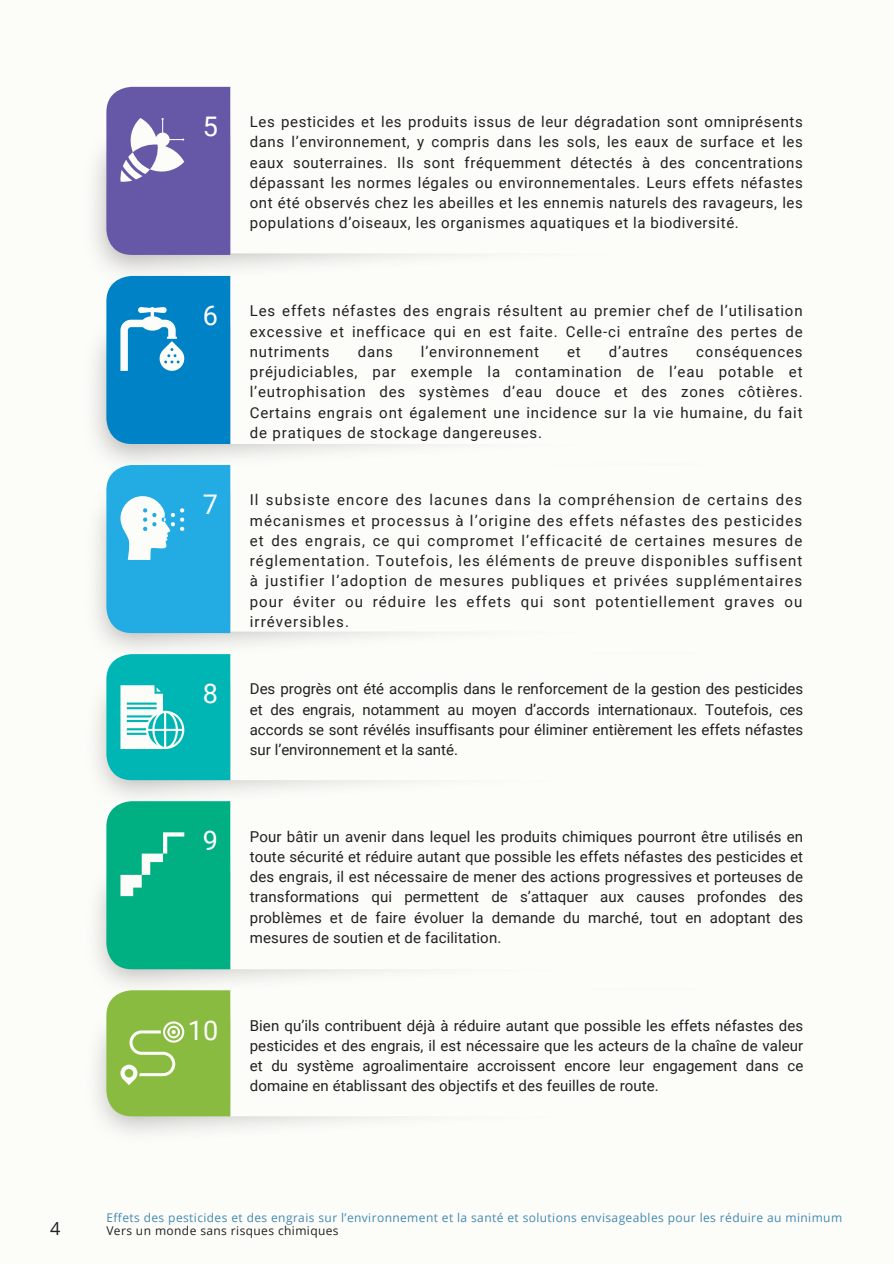
<style>
.page{position:relative;width:894px;height:1264px;background:#fff}
.page>*{position:absolute;margin:0;border:0;box-sizing:border-box;transform-origin:0 0}
.t1{font:27px "Roboto";color:#fff}
.t2{font:18px "Open Sans";color:#231f20}
.t3{font:15px/20.2px "Roboto";letter-spacing:.04em;color:#231f20;text-align:justify}
.t4{font:15px "Roboto";letter-spacing:.06em;color:#231f20}
.t5{font:12px/13.5px "Open Sans";letter-spacing:.035em;color:#4389b3}
.s1{color:#231f20}
</style>
<div class="page">
<div style="left:0;top:0;width:893px;height:1263px;background:#fcfcf9"></div>
<svg style="left:106px;top:87px;width:124px;height:168px;background:#7367ad"></svg>
<svg style="left:106px;top:276px;width:124px;height:168px;background:#158cca"></svg>
<svg style="left:106px;top:465px;width:124px;height:168px;background:#3db5e5"></svg>
<svg style="left:230px;top:654px;width:158px;height:126px"></svg>
<svg style="left:106px;top:654px;width:124px;height:126px;background:#2bc1c0"></svg>
<svg style="left:106px;top:801px;width:124px;height:168px;background:#0eb388"></svg>
<svg style="left:106px;top:990px;width:124px;height:126px;background:#91bf4d"></svg>
<h1 class="t1" style="left:203px;top:111px;width:17px">5</h1>
<p class="t3" style="left:250px;top:112px;width:554px">Les pesticides et les produits issus de leur dégradation sont omniprésents dans l’environnement, y compris dans les sols, les eaux de surface et les eaux souterraines. Ils sont fréquemment détectés à des concentrations dépassant les normes légales ou environnementales. Leurs effets néfastes ont été observés chez les abeilles et les ennemis naturels des ravageurs, les populations d’oiseaux, les organismes aquatiques et la biodiversité.</p>
<p class="t1" style="left:203px;top:300px;width:17px">6</p>
<h1 class="t3" style="left:250px;top:301px;width:554px">Les effets néfastes des engrais résultent au premier chef de l’utilisation excessive et inefficace qui en est faite. Celle-ci entraîne des pertes de nutriments</h1>
<h1 class="t3" style="left:250px;top:341px;width:554px;text-indent:446px">conséquences préjudiciables, par exemple la contamination de l’eau potable et l’eutrophisation des systèmes d’eau douce et des zones côtières.<br>Certains engrais ont également une incidence sur la vie humaine, du fait de pratiques de stockage dangereuses.</h1>
<h1 class="t3" style="left:357px;top:341px;width:37px">dans</h1>
<h1 class="t4" style="left:421px;top:343px;width:120px">l’environnement</h1>
<h1 class="t3" style="left:567px;top:341px;width:15px">et</h1>
<h1 class="t3" style="left:608px;top:341px;width:61px">d’autres</h1>
<p class="t1" style="left:203px;top:489px;width:17px">7</p>
<p class="t3" style="left:250px;top:490px;width:554px">Il subsiste encore des lacunes dans la compréhension de certains des mécanismes et processus à l’origine des effets néfastes des pesticides et des engrais, ce qui compromet l’efficacité de certaines mesures de réglementation. Toutefois, les éléments de preuve disponibles suffisent à justifier l’adoption de mesures publiques et privées supplémentaires pour éviter ou réduire les effets qui sont potentiellement graves ou irréversibles.</p>
<h1 class="t1" style="left:203px;top:678px;width:17px">8</h1>
<h1 class="t3" style="left:250px;top:679px;width:555px">Des progrès ont été accomplis dans le renforcement de la gestion des pesticides et des engrais, notamment au moyen d’accords internationaux. Toutefois, ces accords se sont révélés insuffisants pour éliminer entièrement les effets néfastes sur l’environnement et la santé.</h1>
<p class="t1" style="left:203px;top:825px;width:17px">9</p>
<p class="t3" style="left:250px;top:826px;width:554px">Pour bâtir un avenir dans lequel les produits chimiques pourront être utilisés en toute sécurité et réduire autant que possible les effets néfastes des pesticides et des engrais, il est nécessaire de mener des actions progressives et porteuses de transformations qui permettent de s’attaquer aux causes profondes des problèmes et de faire évoluer la demande du marché, tout en adoptant des mesures de soutien et de facilitation.</p>
<p class="t1" style="left:188px;top:1014px;width:32px">10</p>
<p class="t3" style="left:250px;top:1015px;width:555px">Bien qu’ils contribuent déjà à réduire autant que possible les effets néfastes des pesticides et des engrais, il est nécessaire que les acteurs de la chaîne de valeur et du système agroalimentaire accroissent encore leur engagement dans ce domaine en établissant des objectifs et des feuilles de route.</p>
<p class="t2" style="left:50px;top:1215px;width:12px">4</p>
<h1 class="t5" style="left:106px;top:1210px;width:737px">Effets des pesticides et des engrais sur l’environnement et la santé et solutions envisageables pour les réduire au minimum<br><span class="s1">Vers un monde sans risques chimiques</span></h1>
</div>
